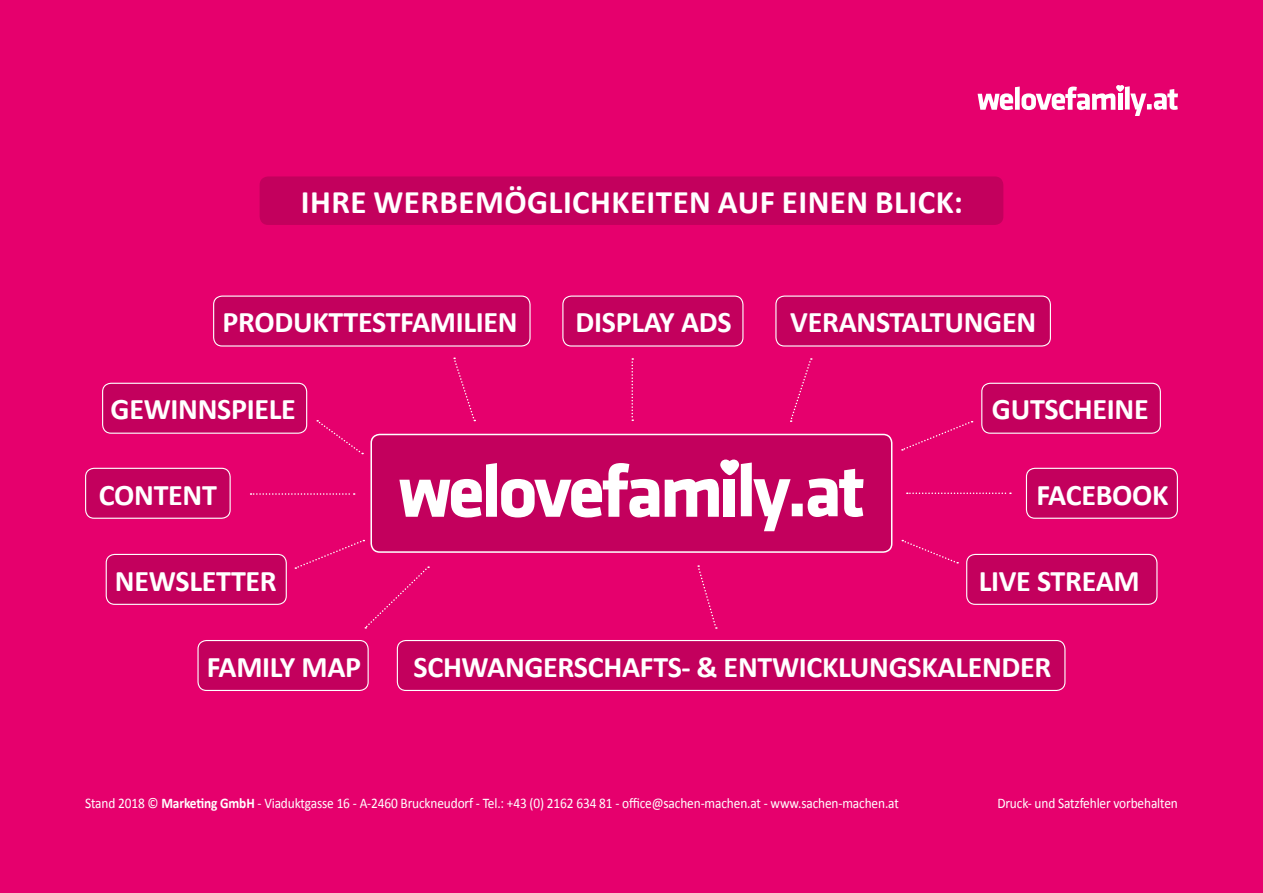
<style>
.page{position:relative;width:1263px;height:893px;background:#e6006d}
.page>*{position:absolute;margin:0;border:0;box-sizing:border-box;transform-origin:0 0}
.t1{font:700 33px "Calibri";letter-spacing:.015em;color:#fff}
.t2{font:700 30px "Calibri";letter-spacing:-.01em;color:#fff}
.t3{font:14.7px "Calibri";letter-spacing:-.01em;color:#fff;scale:.91 1}
.s1{font-weight:700}
</style>
<div class="page">
<div style="left:260px;top:176px;width:743px;height:49px;background:#c3005d;border-radius:9px"></div>
<div style="left:371px;top:434px;width:521px;height:118px;background:#c3005d;border-radius:9px"></div>
<div style="left:370px;top:434px;width:522px;height:119px;border:2px solid #fff;border-radius:9px"></div>
<div style="left:86px;top:468px;width:144px;height:50px;background:#c3005d;border-radius:9px"></div>
<div style="left:85px;top:468px;width:146px;height:51px;border:1px solid #fff;border-radius:9px"></div>
<div style="left:1026px;top:468px;width:151px;height:50px;background:#c3005d;border-radius:9px"></div>
<div style="left:1026px;top:468px;width:152px;height:51px;border:1px solid #fff;border-radius:9px"></div>
<div style="left:982px;top:383px;width:178px;height:50px;background:#c3005d;border-radius:9px"></div>
<div style="left:981px;top:383px;width:180px;height:51px;border:1px solid #fff;border-radius:9px"></div>
<div style="left:103px;top:383px;width:204px;height:50px;background:#c3005d;border-radius:9px"></div>
<div style="left:102px;top:383px;width:205px;height:51px;border:1px solid #fff;border-radius:9px"></div>
<div style="left:214px;top:296px;width:316px;height:50px;background:#c3005d;border-radius:9px"></div>
<div style="left:213px;top:296px;width:318px;height:51px;border:1px solid #fff;border-radius:9px"></div>
<div style="left:776px;top:296px;width:274px;height:50px;background:#c3005d;border-radius:9px"></div>
<div style="left:775px;top:296px;width:276px;height:51px;border:1px solid #fff;border-radius:9px"></div>
<div style="left:563px;top:296px;width:180px;height:50px;background:#c3005d;border-radius:9px"></div>
<div style="left:562px;top:296px;width:181px;height:51px;border:1px solid #fff;border-radius:9px"></div>
<div style="left:198px;top:640px;width:170px;height:50px;background:#c3005d;border-radius:9px"></div>
<div style="left:197px;top:640px;width:172px;height:51px;border:1px solid #fff;border-radius:9px"></div>
<div style="left:397px;top:640px;width:668px;height:50px;background:#c3005d;border-radius:9px"></div>
<div style="left:397px;top:640px;width:668px;height:51px;border:1px solid #fff;border-radius:9px"></div>
<svg style="left:977px;top:85px;width:201px;height:31px"></svg>
<svg style="left:399px;top:460px;width:464px;height:71px"></svg>
<div style="left:106px;top:554px;width:180px;height:50px;background:#c3005d;border-radius:9px"></div>
<div style="left:106px;top:554px;width:181px;height:51px;border:1px solid #fff;border-radius:9px"></div>
<div style="left:967px;top:554px;width:190px;height:50px;background:#c3005d;border-radius:9px"></div>
<div style="left:966px;top:554px;width:191px;height:51px;border:1px solid #fff;border-radius:9px"></div>
<svg style="left:907px;top:492px;width:104px;height:2px"></svg>
<svg style="left:251px;top:493px;width:104px;height:2px"></svg>
<svg style="left:631px;top:358px;width:2px;height:63px"></svg>
<svg style="left:697px;top:565px;width:20px;height:64px"></svg>
<svg style="left:453px;top:358px;width:23px;height:63px"></svg>
<svg style="left:790px;top:358px;width:22px;height:64px"></svg>
<svg style="left:317px;top:420px;width:46px;height:35px"></svg>
<svg style="left:901px;top:421px;width:71px;height:30px"></svg>
<svg style="left:902px;top:539px;width:56px;height:25px"></svg>
<svg style="left:295px;top:539px;width:134px;height:90px"></svg>
<h1 class="t1" style="left:301px;top:181px;width:663px">IHRE WERBEMÖGLICHKEITEN AUF EINEN BLICK:</h1>
<h2 class="t2" style="left:223px;top:303px;width:297px">PRODUKTTESTFAMILIEN</h2>
<h2 class="t2" style="left:575px;top:303px;width:158px">DISPLAY ADS</h2>
<h2 class="t2" style="left:790px;top:303px;width:247px">VERANSTALTUNGEN</h2>
<h2 class="t2" style="left:111px;top:390px;width:187px">GEWINNSPIELE</h2>
<h2 class="t2" style="left:992px;top:390px;width:158px">GUTSCHEINE</h2>
<h2 class="t2" style="left:99px;top:475px;width:120px">CONTENT</h2>
<h2 class="t2" style="left:1036px;top:475px;width:134px">FACEBOOK</h2>
<h2 class="t2" style="left:115px;top:561px;width:163px">NEWSLETTER</h2>
<h2 class="t2" style="left:979px;top:561px;width:163px">LIVE STREAM</h2>
<h2 class="t2" style="left:207px;top:648px;width:156px">FAMILY MAP</h2>
<h2 class="t2" style="left:413px;top:648px;width:639px">SCHWANGERSCHAFTS- &amp; ENTWICKLUNGSKALENDER</h2>
<p class="t3" style="left:85px;top:794px;width:896px">Stand 2018 © <span class="s1">Marketing GmbH</span> - Viaduktgasse 16 - A-2460 Bruckneudorf - Tel.: +43 (0) 2162 634 81 - office@sachen-machen.at - www.sachen-machen.at</p>
<p class="t3" style="left:997px;top:794px;width:200px">Druck- und Satzfehler vorbehalten</p>
</div>
